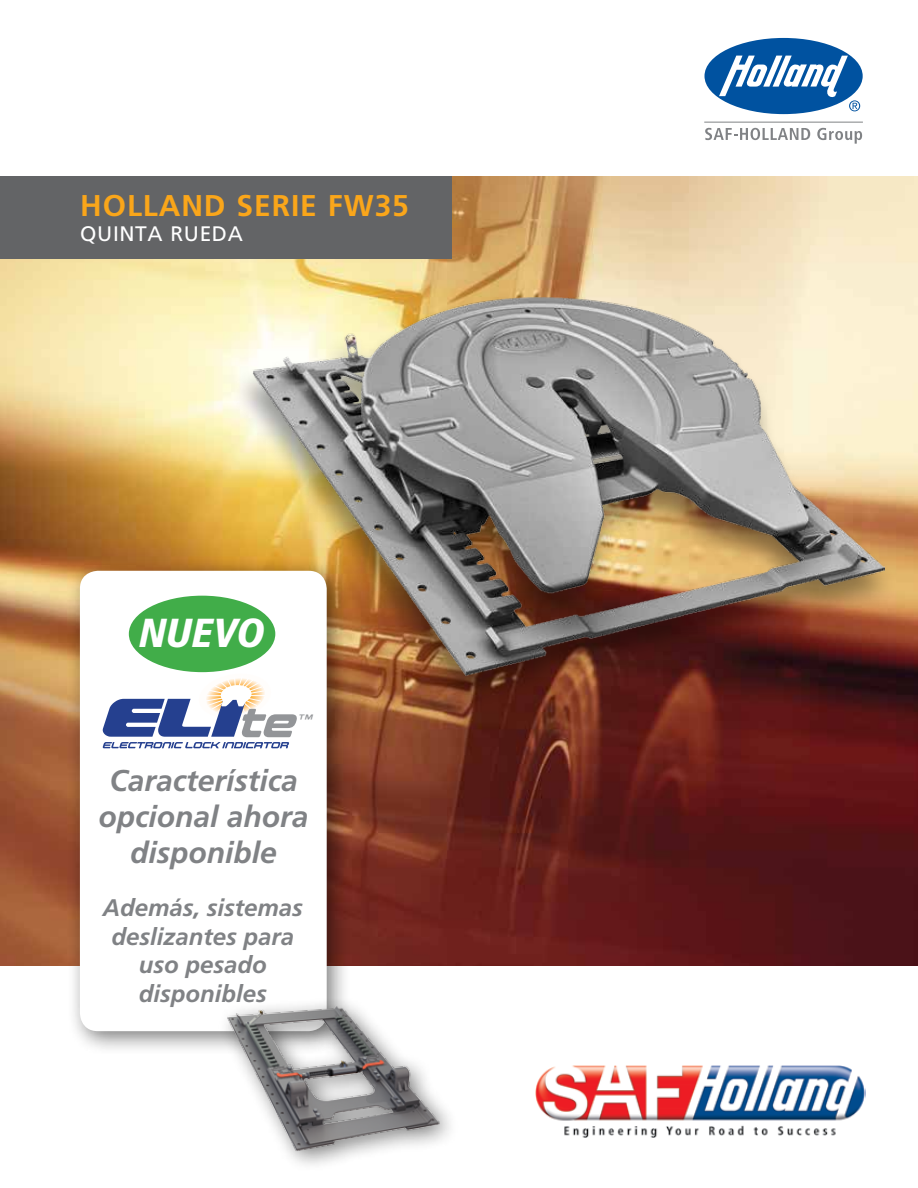
<style>
.page{position:relative;width:918px;height:1188px;background:#fff}
.page>*{position:absolute;margin:0;border:0;box-sizing:border-box;transform-origin:0 0}
.t1{font:italic 900 condensed 40.5px "Frutiger LT Pro";color:#fff}
.t2{font:italic 700 30px/36px "Frutiger";color:#808285;text-align:center}
.t3{font:700 30px "Frutiger";letter-spacing:.03em;color:#faa61a}
.t4{font:italic 700 24px/28.8px "Frutiger";color:#808285;text-align:center}
.t5{font:21px "Frutiger";letter-spacing:.03em;color:#fff}
.t6{font:italic 12.15px "Frutiger";color:#939598;scale:1.25 1}
</style>
<div class="page">
<img style="left:535px;top:1065px;width:331px;height:72px">
<img style="left:0;top:176px;width:918px;height:789px">
<div style="left:705px;top:38px;width:158px;height:76px;background:#0052a0;border-radius:50%"></div>
<svg style="left:719px;top:56px;width:141px;height:55px"></svg>
<svg style="left:705px;top:128px;width:105px;height:12px"></svg>
<svg style="left:817px;top:128px;width:45px;height:16px"></svg>
<hr style="left:704px;top:122px;width:159px;height:1px;background:#808285">
<div style="left:231px;top:295px;width:666px;height:415px;background:#000;opacity:.4"></div>
<img style="left:253px;top:297px;width:632px;height:378px">
<div style="left:0;top:176px;width:451px;height:83px;background:#636466"></div>
<div style="left:67px;top:558px;width:284px;height:498px;background:#000;opacity:.5"></div>
<div style="left:80px;top:571px;width:247px;height:460px;background:#fff;border-radius:18px"></div>
<svg style="left:103px;top:678px;width:194px;height:70px"></svg>
<div style="left:129px;top:596px;width:146px;height:76px;background:#41ad49;border-radius:50%"></div>
<div style="left:217px;top:995px;width:244px;height:178px;background:#000;opacity:.5"></div>
<img style="left:223px;top:1005px;width:219px;height:148px">
<p class="t3" style="left:80px;top:188px;width:330px">HOLLAND SERIE FW35</p>
<p class="t5" style="left:80px;top:222px;width:164px">QUINTA RUEDA</p>
<h1 class="t1" style="left:140px;top:608px;width:127px">NUEVO</h1>
<p class="t6" style="left:296px;top:712px;width:17px">™</p>
<p class="t2" style="left:99px;top:762px;width:212px">Característica opcional ahora disponible</p>
<p class="t4" style="left:103px;top:893px;width:202px">Además, sistemas deslizantes para uso pesado disponibles</p>
</div>
